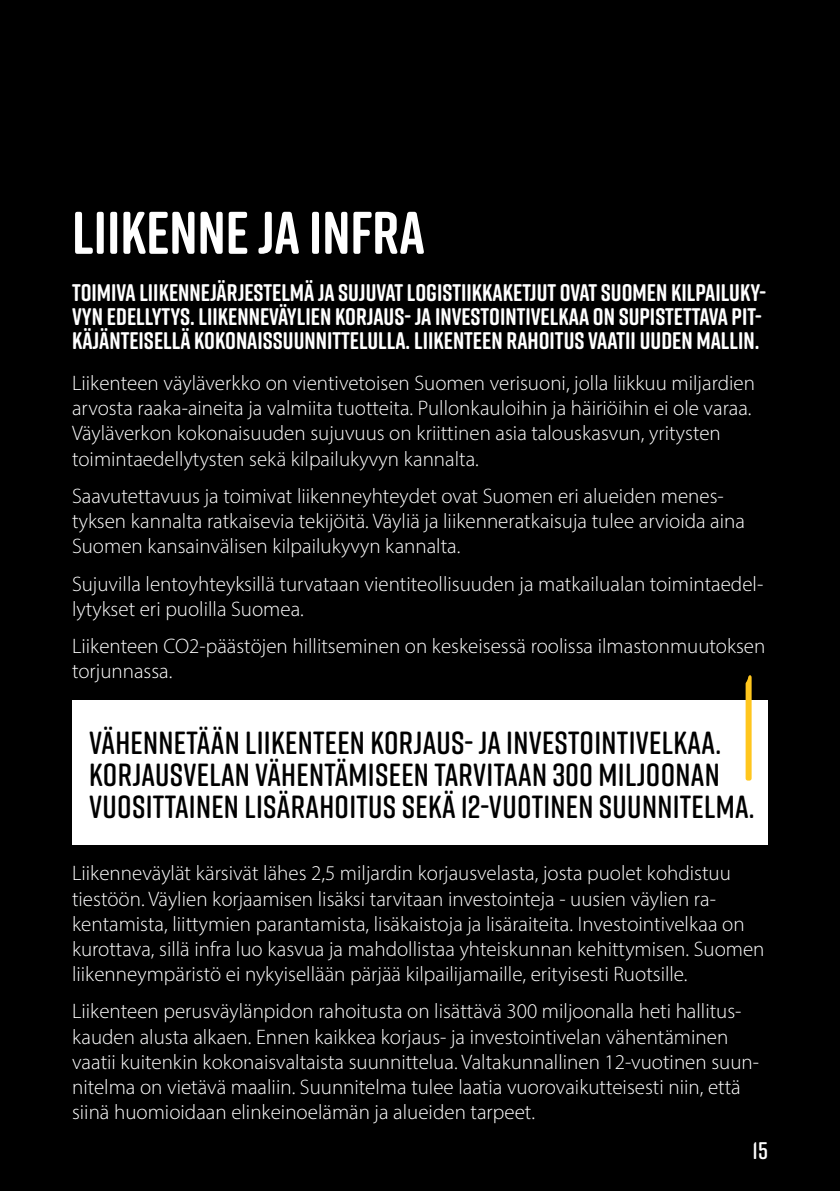
<style>
.page{position:relative;width:840px;height:1191px;background:#fff}
.page>*{position:absolute;margin:0;border:0;box-sizing:border-box;transform-origin:0 0}
.t1{font:300 150px "Rift Soft";color:#ffc61e}
.t2{font:700 60px "Rift Soft";color:#fff}
.t3{font:600 32px/32px "Rift Soft";letter-spacing:.01em;color:#000}
.t4{font:700 24px/24px "Rift Soft";color:#fff}
.t5{font:600 24px "Rift Soft";color:#fff}
.t6{font:300 21px/25.2px "Myriad Pro";color:#fff}
</style>
<div class="page">
<div style="left:0;top:0;width:839px;height:1191px;background:#000"></div>
<div style="left:72px;top:700px;width:695px;height:144px;background:#fff"></div>
<h2 class="t2" style="left:72px;top:190px;width:354px">LIIKENNE JA INFRA</h2>
<p class="t4" style="left:72px;top:280px;width:695px">TOIMIVA LIIKENNEJÄRJESTELMÄ JA SUJUVAT LOGISTIIKKAKETJUT OVAT SUOMEN KILPAILUKY-<br>VYN EDELLYTYS. LIIKENNEVÄYLIEN KORJAUS- JA INVESTOINTIVELKAA ON SUPISTETTAVA PIT-<br>KÄJÄNTEISELLÄ KOKONAISSUUNNITTELULLA. LIIKENTEEN RAHOITUS VAATII UUDEN MALLIN.</p>
<p class="t6" style="left:72px;top:370px;width:684px">Liikenteen väyläverkko on vientivetoisen Suomen verisuoni, jolla liikkuu miljardien arvosta raaka-aineita ja valmiita tuotteita. Pullonkauloihin ja häiriöihin ei ole varaa.<br>Väyläverkon kokonaisuuden sujuvuus on kriittinen asia talouskasvun, yritysten toimintaedellytysten sekä kilpailukyvyn kannalta.</p>
<p class="t6" style="left:72px;top:483px;width:674px">Saavutettavuus ja toimivat liikenneyhteydet ovat Suomen eri alueiden menes&shy;tyksen kannalta ratkaisevia tekijöitä. Väyliä ja liikenneratkaisuja tulee arvioida aina<br>Suomen kansainvälisen kilpailukyvyn kannalta.</p>
<p class="t6" style="left:72px;top:571px;width:692px">Sujuvilla lentoyhteyksillä turvataan vientiteollisuuden ja matkailualan toimintaedel&shy;lytykset eri puolilla Suomea.</p>
<p class="t6" style="left:72px;top:633px;width:694px">Liikenteen CO2-päästöjen hillitseminen on keskeisessä roolissa ilmastonmuutoksen torjunnassa.</p>
<h1 class="t1" style="left:733px;top:623px;width:32px">1</h1>
<h3 class="t3" style="left:89px;top:726px;width:666px">VÄHENNETÄÄN LIIKENTEEN KORJAUS- JA INVESTOINTIVELKAA.<br>KORJAUSVELAN VÄHENTÄMISEEN TARVITAAN 300 MILJOONAN<br>VUOSITTAINEN LISÄRAHOITUS SEKÄ 12-VUOTINEN SUUNNITELMA.</h3>
<p class="t6" style="left:72px;top:860px;width:693px">Liikenneväylät kärsivät lähes 2,5 miljardin korjausvelasta, josta puolet kohdistuu tiestöön. Väylien korjaamisen lisäksi tarvitaan investointeja - uusien väylien ra&shy;kentamista, liittymien parantamista, lisäkaistoja ja lisäraiteita. Investointivelkaa on kurottava, sillä infra luo kasvua ja mahdollistaa yhteiskunnan kehittymisen. Suomen liikenneympäristö ei nykyisellään pärjää kilpailijamaille, erityisesti Ruotsille.</p>
<p class="t6" style="left:72px;top:998px;width:688px">Liikenteen perusväylänpidon rahoitusta on lisättävä 300 miljoonalla heti hallitus&shy;kauden alusta alkaen. Ennen kaikkea korjaus- ja investointivelan vähentäminen vaatii kuitenkin kokonaisvaltaista suunnittelua. Valtakunnallinen 12-vuotinen suun&shy;nitelma on vietävä maaliin. Suunnitelma tulee laatia vuorovaikutteisesti niin, että siinä huomioidaan elinkeinoelämän ja alueiden tarpeet.</p>
<p class="t5" style="left:752px;top:1133px;width:17px">15</p>
</div>
